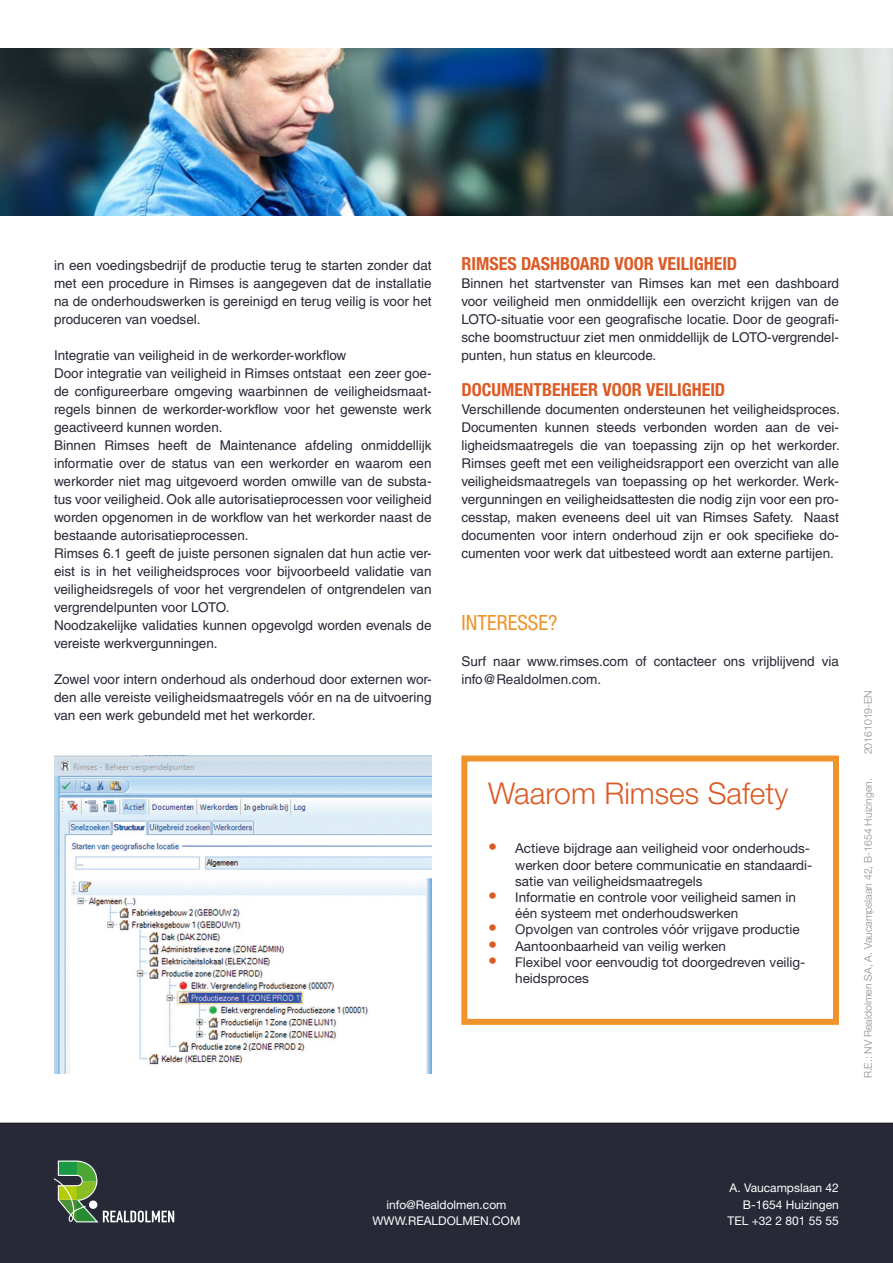
<style>
.page{position:relative;width:893px;height:1263px;background:#fff}
.page>*{position:absolute;margin:0;border:0;box-sizing:border-box;transform-origin:0 0}
.bullet_list_WITH_spa{font:300 30px "Helvetica Neue LT Std";color:#dc5a25}
.t1{font:condensed 21px "Helvetica Neue LT Std";color:#ef942c}
.t2{font:700 condensed 18px "Helvetica Neue LT Std";color:#dc5a25}
.t3{font:13.5px/18px "Helvetica LT Std";color:#272936;text-align:justify}
.t4{font:13.5px/16.2px "Helvetica Neue LT Std";color:#272936}
.t5{font:12px "Helvetica Neue LT Std";color:#fff}
.t6{font:300 10.5px "Helvetica Neue LT Std";color:#8a8c8f}
.s1{font-weight:700;font-stretch:condensed;font-size:18px;color:#dc5a25}
</style>
<div class="page">
<div style="left:0;top:1123px;width:893px;height:140px;background:#272936"></div>
<img style="left:0;top:48px;width:893px;height:167px">
<svg style="left:54px;top:1160px;width:120px;height:62px;background:#475649"></svg>
<div style="left:461px;top:755px;width:378px;height:270px;border:6px solid #ef942c"></div>
<img style="left:54px;top:755px;width:378px;height:318px">
<p class="t3" style="left:54px;top:256px;width:379px">in een voedingsbedrijf de productie terug te starten zonder dat met een procedure in Rimses is aangegeven dat de installatie na de onderhoudswerken is gereinigd en terug veilig is voor het produceren van voedsel.</p>
<p class="t3" style="left:54px;top:346px;width:294px">Integratie van veiligheid in de werkorder-workflow</p>
<p class="t3" style="left:54px;top:364px;width:379px">Door integratie van veiligheid in Rimses ontstaat een zeer goe&shy;de configureerbare omgeving waarbinnen de veiligheidsmaat&shy;regels binnen de werkorder-workflow voor het gewenste werk geactiveerd kunnen worden.</p>
<p class="t3" style="left:54px;top:436px;width:379px">Binnen Rimses heeft de Maintenance afdeling onmiddellijk informatie over de status van een werkorder en waarom een werkorder niet mag uitgevoerd worden omwille van de substa&shy;tus voor veiligheid. Ook alle autorisatieprocessen voor veiligheid worden opgenomen in de workflow van het werkorder naast de bestaande autorisatieprocessen.</p>
<p class="t3" style="left:54px;top:544px;width:379px">Rimses 6.1 geeft de juiste personen signalen dat hun actie ver&shy;eist is in het veiligheidsproces voor bijvoorbeeld validatie van veiligheidsregels of voor het vergrendelen of ontgrendelen van vergrendelpunten voor LOTO.</p>
<p class="t3" style="left:54px;top:616px;width:379px">Noodzakelijke validaties kunnen opgevolgd worden evenals de vereiste werkvergunningen.</p>
<p class="t3" style="left:54px;top:670px;width:379px">Zowel voor intern onderhoud als onderhoud door externen wor&shy;den alle vereiste veiligheidsmaatregels vóór en na de uitvoering van een werk gebundeld met het werkorder.</p>
<p class="t2" style="left:461px;top:253px;width:277px">RIMSES DASHBOARD VOOR VEILIGHEID</p>
<p class="t3" style="left:461px;top:274px;width:379px">Binnen het startvenster van Rimses kan met een dashboard voor veiligheid men onmiddellijk een overzicht krijgen van de LOTO-situatie voor een geografische locatie. Door de geografi&shy;sche boomstructuur ziet men onmiddellijk de LOTO-vergrendel&shy;punten, hun status en kleurcode.</p>
<p class="t2" style="left:461px;top:379px;width:265px">DOCUMENTBEHEER VOOR VEILIGHEID</p>
<p class="t3" style="left:461px;top:400px;width:380px">Verschillende documenten ondersteunen het veiligheidsproces.<br>Documenten kunnen steeds verbonden worden aan de vei&shy;ligheidsmaatregels die van toepassing zijn op het werkorder.<br>Rimses geeft met een veiligheidsrapport een overzicht van alle veiligheidsmaatregels van toepassing op het werkorder. Werk&shy;vergunningen en veiligheidsattesten die nodig zijn voor een pro&shy;cesstap, maken eveneens deel uit van Rimses Safety. Naast documenten voor intern onderhoud zijn er ook specifieke do&shy;cumenten voor werk dat uitbesteed wordt aan externe partijen.</p>
<p class="t1" style="left:461px;top:610px;width:98px">INTERESSE?</p>
<p class="t3" style="left:461px;top:652px;width:379px">Surf naar www.rimses.com of contacteer ons vrijblijvend via info@Realdolmen.com.</p>
<p class="bullet_list_WITH_spa" style="left:488px;top:775px;width:302px">Waarom Rimses Safety</p>
<p class="t4" style="left:515px;top:840px;width:299px;text-indent:-27px"><span class="s1">•</span> Actieve bijdrage aan veiligheid voor onderhouds&shy;werken door betere communicatie en standaardi&shy;satie van veiligheidsmaatregels</p>
<p class="t4" style="left:515px;top:889px;width:282px;text-indent:-27px"><span class="s1">•</span> Informatie en controle voor veiligheid samen in één systeem met onderhoudswerken</p>
<p class="t4" style="left:488px;top:921px;width:313px"><span class="s1">•</span> Opvolgen van controles vóór vrijgave productie</p>
<p class="t4" style="left:488px;top:937px;width:239px"><span class="s1">•</span> Aantoonbaarheid van veilig werken</p>
<p class="t4" style="left:515px;top:954px;width:292px;text-indent:-27px"><span class="s1">•</span> Flexibel voor eenvoudig tot doorgedreven veilig&shy;heidsproces</p>
<p class="t6" style="left:862px;top:754px;width:66px;rotate:-90deg">20161019-EN</p>
<p class="t6" style="left:862px;top:1078px;width:302px;rotate:-90deg">R.E.: NV Realdolmen SA, A. Vaucampslaan 42, B-1654 Huizingen.</p>
<p class="t5" style="left:386px;top:1197px;width:122px">info@Realdolmen.com</p>
<p class="t5" style="left:372px;top:1214px;width:150px">WWW.REALDOLMEN.COM</p>
<p class="t5" style="left:730px;top:1181px;width:111px">A. Vaucampslaan 42</p>
<p class="t5" style="left:743px;top:1197px;width:98px">B-1654 Huizingen</p>
<p class="t5" style="left:727px;top:1214px;width:113px">TEL +32 2 801 55 55</p>
</div>
